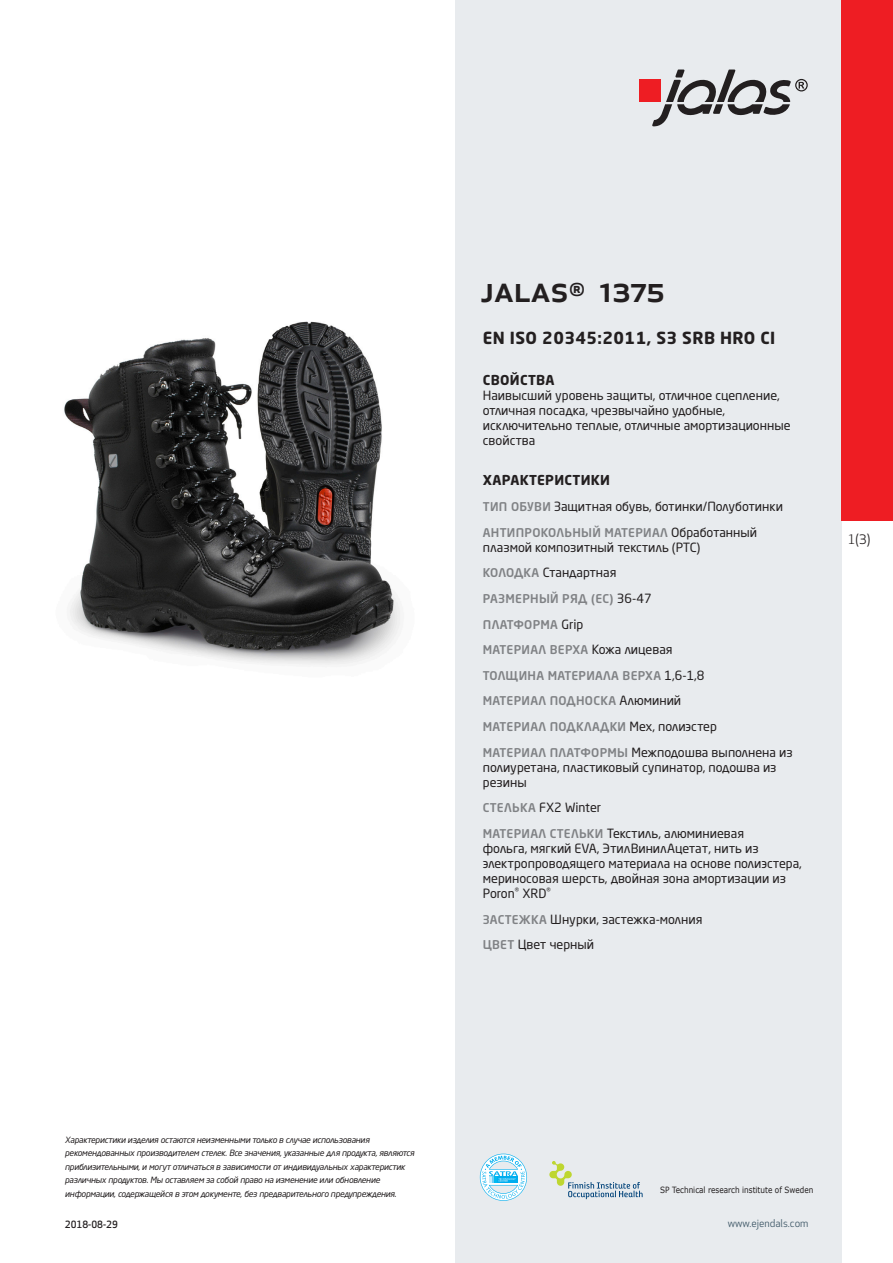
<style>
.page{position:relative;width:893px;height:1263px;background:#fff}
.page>*{position:absolute;margin:0;border:0;box-sizing:border-box;transform-origin:0 0}
.prodname{font:500 36px "Apex New";color:#231f20}
.Funktion_body{font:700 16.5px "Neo Sans Pro Cyr";letter-spacing:.025em;color:#231f20}
.Funktion_body-2{font:700 13.5px "Neo Sans Pro Cyr";letter-spacing:.025em;color:#231f20}
.t1{font:12.75px "Apex New";color:#231f20}
.Funktion_body-3{font:12.6px/15px "Neo Sans Pro Cyr";color:#231f20}
.Funktion_body-4{font:500 12px "Neo Sans Pro Cyr";letter-spacing:.025em;color:#808285}
.t2{font:10.5px "Apex New";color:#405968}
.Sidfot_datum{font:500 9.75px "Apex New";color:#231f20}
.t3{font:italic 8.55px/13.5px "Neo Sans Pro Cyr";letter-spacing:-.025em;color:#231f20}
.t4{font:8.55px "Verdana";color:#231f20;scale:.85 1}
.s1{font-weight:500;font-size:12px;color:#808285}
.s2{font-weight:400;font-size:12.6px;color:#231f20}
</style>
<div class="page">
<div style="left:455px;top:0;width:387px;height:1263px;background:#e8ebee"></div>
<svg style="left:549px;top:1161px;width:94px;height:38px"></svg>
<svg style="left:480px;top:1154px;width:47px;height:47px"></svg>
<div style="left:639px;top:80px;width:22px;height:22px;background:#ee1d23"></div>
<svg style="left:652px;top:70px;width:156px;height:56px"></svg>
<div style="left:842px;top:0;width:51px;height:520px;background:#ee1d23"></div>
<img style="left:64px;top:321px;width:337px;height:344px">
<p class="prodname" style="left:480px;top:265px;width:186px">JALAS<sup>®</sup> 1375</p>
<p class="Funktion_body" style="left:483px;top:327px;width:294px">EN ISO 20345:2011, S3 SRB HRO CI</p>
<p class="Funktion_body-2" style="left:483px;top:371px;width:73px">СВОЙСТВА</p>
<p class="Funktion_body-3" style="left:483px;top:387px;width:309px">Наивысший уровень защиты, отличное сцепление, отличная посадка, чрезвычайно удобные, исключительно теплые, отличные амортизационные свойства</p>
<p class="Funktion_body-2" style="left:483px;top:472px;width:129px">ХАРАКТЕРИСТИКИ</p>
<p class="Funktion_body-3" style="left:483px;top:499px;width:302px"><span class="s1">ТИП ОБУВИ</span> Защитная обувь, ботинки/Полуботинки</p>
<p class="Funktion_body-4" style="left:483px;top:525px;width:276px">АНТИПРОКОЛЬНЫЙ МАТЕРИАЛ <span class="s2">Обработанный</span></p>
<p class="Funktion_body-3" style="left:483px;top:539px;width:219px">плазмой композитный текстиль (РТС)</p>
<p class="Funktion_body-3" style="left:483px;top:565px;width:135px"><span class="s1">КОЛОДКА</span> Стандартная</p>
<p class="Funktion_body-4" style="left:483px;top:591px;width:170px">РАЗМЕРНЫЙ РЯД (EC) <span class="s2">36-47</span></p>
<p class="Funktion_body-4" style="left:483px;top:616px;width:102px">ПЛАТФОРМА <span class="s2">Grip</span></p>
<p class="Funktion_body-4" style="left:483px;top:642px;width:191px">МАТЕРИАЛ ВЕРХА <span class="s2">Кожа лицевая</span></p>
<p class="Funktion_body-4" style="left:483px;top:668px;width:223px">ТОЛЩИНА МАТЕРИАЛА ВЕРХА <span class="s2">1,6-1,8</span></p>
<p class="Funktion_body-4" style="left:483px;top:693px;width:200px">МАТЕРИАЛ ПОДНОСКА <span class="s2">Алюминий</span></p>
<p class="Funktion_body-4" style="left:483px;top:719px;width:235px">МАТЕРИАЛ ПОДКЛАДКИ <span class="s2">Мех, полиэстер</span></p>
<p class="Funktion_body-3" style="left:483px;top:744px;width:311px"><span class="s1">МАТЕРИАЛ ПЛАТФОРМЫ</span> Межподошва выполнена из полиуретана, пластиковый супинатор, подошва из резины</p>
<p class="Funktion_body-3" style="left:483px;top:800px;width:120px"><span class="s1">СТЕЛЬКА</span> FX2 Winter</p>
<p class="Funktion_body-3" style="left:483px;top:826px;width:321px"><span class="s1">МАТЕРИАЛ СТЕЛЬКИ</span> Текстиль, алюминиевая<br>фольга, мягкий EVA, ЭтилВинилАцетат, нить из электропроводящего материала на основе полиэстера, мериносовая шерсть, двойная зона амортизации из Poron<sup>®</sup> XRD<sup>®</sup></p>
<p class="Funktion_body-3" style="left:483px;top:911px;width:221px"><span class="s1">ЗАСТЕЖКА</span> Шнурки, застежка-молния</p>
<p class="Funktion_body-3" style="left:483px;top:937px;width:113px"><span class="s1">ЦВЕТ</span> Цвет черный</p>
<p class="t1" style="left:848px;top:531px;width:24px">1(3)</p>
<p class="t3" style="left:65px;top:1132px;width:351px">Характеристики изделия остаются неизменными только в случае использования рекомендованных производителем стелек. Все значения, указанные для продукта, являются приблизительными, и могут отличаться в зависимости от индивидуальных характеристик различных продуктов. Мы оставляем за собой право на изменение или обновление информации, содержащейся в этом документе, без предварительного предупреждения.</p>
<p class="Sidfot_datum" style="left:65px;top:1218px;width:54px">2018-08-29</p>
<p class="t4" style="left:660px;top:1184px;width:182px">SP Technical research institute of Sweden</p>
<p class="t2" style="left:728px;top:1217px;width:82px">www.ejendals.com</p>
</div>
